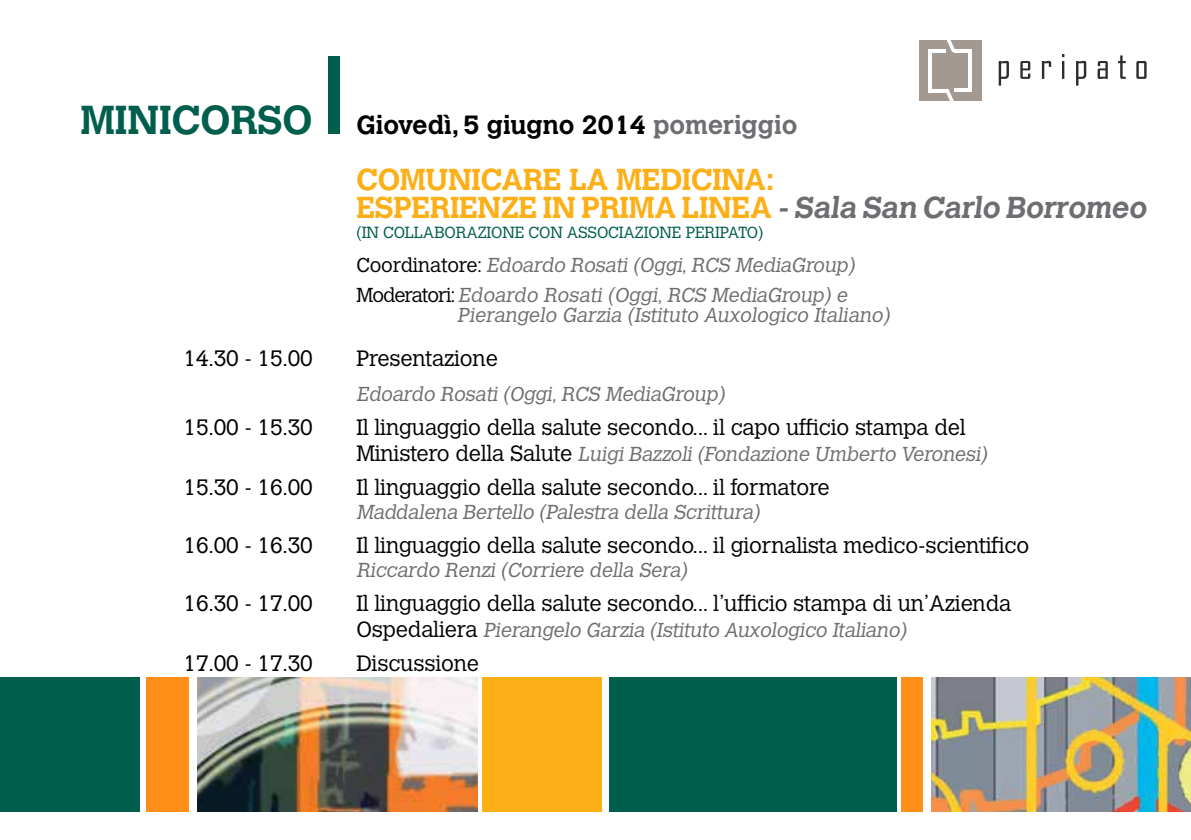
<style>
.page{position:relative;width:1191px;height:840px;background:#fff}
.page>*{position:absolute;margin:0;border:0;box-sizing:border-box;transform-origin:0 0}
.t1{font:700 30px/28px "Calvert MT Std";letter-spacing:-.01em;color:#fcaf17}
.t2{font:700 26px "Calvert MT Std";color:#000}
.t3{font:300 22px "Calvert MT Std";letter-spacing:-.01em;color:#000}
.t4{font:italic 300 20px/30px "Calvert MT Std";color:#6d6e71}
.t5{font:300 16px "Calvert MT Std";color:#005e4c}
.s1{font-size:40px;color:#005e4c}
.s2{color:#6d6e71}
.s3{font-style:normal;color:#000}
.s4{font-style:normal;font-size:22px;color:#000}
</style>
<div class="page">
<div style="left:482px;top:677px;width:119px;height:134px;background:#fcaf17"></div>
<div style="left:609px;top:677px;width:287px;height:134px;background:#005e4c"></div>
<div style="left:0;top:677px;width:139px;height:134px;background:#005e4c"></div>
<div style="left:146px;top:677px;width:43px;height:134px;background:#ff8f19"></div>
<div style="left:901px;top:677px;width:22px;height:134px;background:#ff8f19"></div>
<img style="left:931px;top:677px;width:260px;height:134px">
<img style="left:198px;top:677px;width:280px;height:134px">
<div style="left:328px;top:57px;width:12px;height:77px;background:#005e4c"></div>
<div style="left:918px;top:40px;width:63px;height:61px;background:#a39990"></div>
<svg style="left:998px;top:61px;width:11px;height:25px"></svg>
<svg style="left:1020px;top:61px;width:10px;height:18px"></svg>
<svg style="left:1041px;top:61px;width:10px;height:18px"></svg>
<svg style="left:1062px;top:54px;width:2px;height:25px"></svg>
<svg style="left:1076px;top:61px;width:10px;height:25px"></svg>
<svg style="left:1097px;top:61px;width:10px;height:18px"></svg>
<svg style="left:1118px;top:55px;width:7px;height:24px"></svg>
<svg style="left:1136px;top:61px;width:10px;height:18px"></svg>
<hr style="left:928px;top:49px;width:4px;height:43px;background:#fff">
<hr style="left:928px;top:89px;width:18px;height:3px;background:#fff">
<hr style="left:928px;top:49px;width:18px;height:4px;background:#fff">
<svg style="left:944px;top:89px;width:10px;height:12px"></svg>
<hr style="left:968px;top:49px;width:4px;height:43px;background:#fff">
<hr style="left:954px;top:49px;width:18px;height:3px;background:#fff">
<hr style="left:954px;top:88px;width:18px;height:4px;background:#fff">
<svg style="left:946px;top:40px;width:9px;height:12px"></svg>
<h2 class="t2" style="left:80px;top:108px;width:718px"><span class="s1">MINICORSO</span> GIOVEDÌ, 5 GIUGNO 2014 <span class="s2">POMERIGGIO</span></h2>
<h1 class="t1" style="left:356px;top:165px;width:796px">COMUNICARE LA MEDICINA:<br>ESPERIENZE IN PRIMA LINEA <span class="s2">-SALA SAN CARLO BORROMEO</span></h1>
<p class="t5" style="left:356px;top:223px;width:38px">(in collaborazione</p>
<p class="t5" style="left:528px;top:223px;width:13px">con</p>
<p class="t5" style="left:566px;top:223px;width:22px">Associazione</p>
<p class="t5" style="left:686px;top:223px;width:20px">Peripato</p>
<p class="t5" style="left:758px;top:223px;width:7px">)</p>
<p class="t4" style="left:356px;top:250px;width:503px"><span class="s3">C o o r d i n a t o re :</span> Edoardo Rosati (Oggi,RCS MediaGroup)<br><span class="s3">Moderatori:</span> Edoardo Rosati (Oggi,RCS MediaGroup) e</p>
<p class="t4" style="left:457px;top:300px;width:438px">Pierangelo Garzia (Istituto Auxologico Italiano)</p>
<p class="t3" style="left:184px;top:346px;width:131px">14.30 - 15.00</p>
<p class="t3" style="left:356px;top:346px;width:143px">Presentazione</p>
<p class="t4" style="left:356px;top:378px;width:373px">Edoardo Rosati (Oggi,RCS MediaGroup)</p>
<p class="t3" style="left:184px;top:414px;width:131px">15.00 - 15.30</p>
<p class="t3" style="left:356px;top:414px;width:611px">Il linguaggio della salute secondo... il capo ufficio stampa del</p>
<p class="t4" style="left:356px;top:438px;width:636px"><span class="s4">M i n i s t e ro d e l l a S a l u t e</span> Luigi Bazzoli (Fondazione Umberto Veronesi)</p>
<p class="t3" style="left:184px;top:474px;width:131px">15.30 - 16.00</p>
<p class="t3" style="left:356px;top:474px;width:474px">Il linguaggio della salute secondo... il formatore</p>
<p class="t4" style="left:356px;top:496px;width:408px">Maddalena Bertello (Palestra della Scrittura)</p>
<p class="t3" style="left:184px;top:532px;width:131px">16.00 - 16.30</p>
<p class="t3" style="left:356px;top:532px;width:674px">Il linguaggio della salute secondo... il giornalista medico-scientifico</p>
<p class="t4" style="left:356px;top:554px;width:336px">Riccardo Renzi (Corriere della Sera)</p>
<p class="t3" style="left:184px;top:590px;width:131px">16.30 - 17.00</p>
<p class="t3" style="left:356px;top:590px;width:656px">Il linguaggio della salute secondo... l’ufficio stampa di un’Azienda</p>
<p class="t4" style="left:356px;top:614px;width:555px"><span class="s4">O s p e d a l i e r a</span> Pierangelo Garzia (Istituto Auxologico Italiano)</p>
<p class="t3" style="left:184px;top:650px;width:131px">17.00 - 17.30</p>
<p class="t3" style="left:356px;top:650px;width:124px">Discussione</p>
</div>
